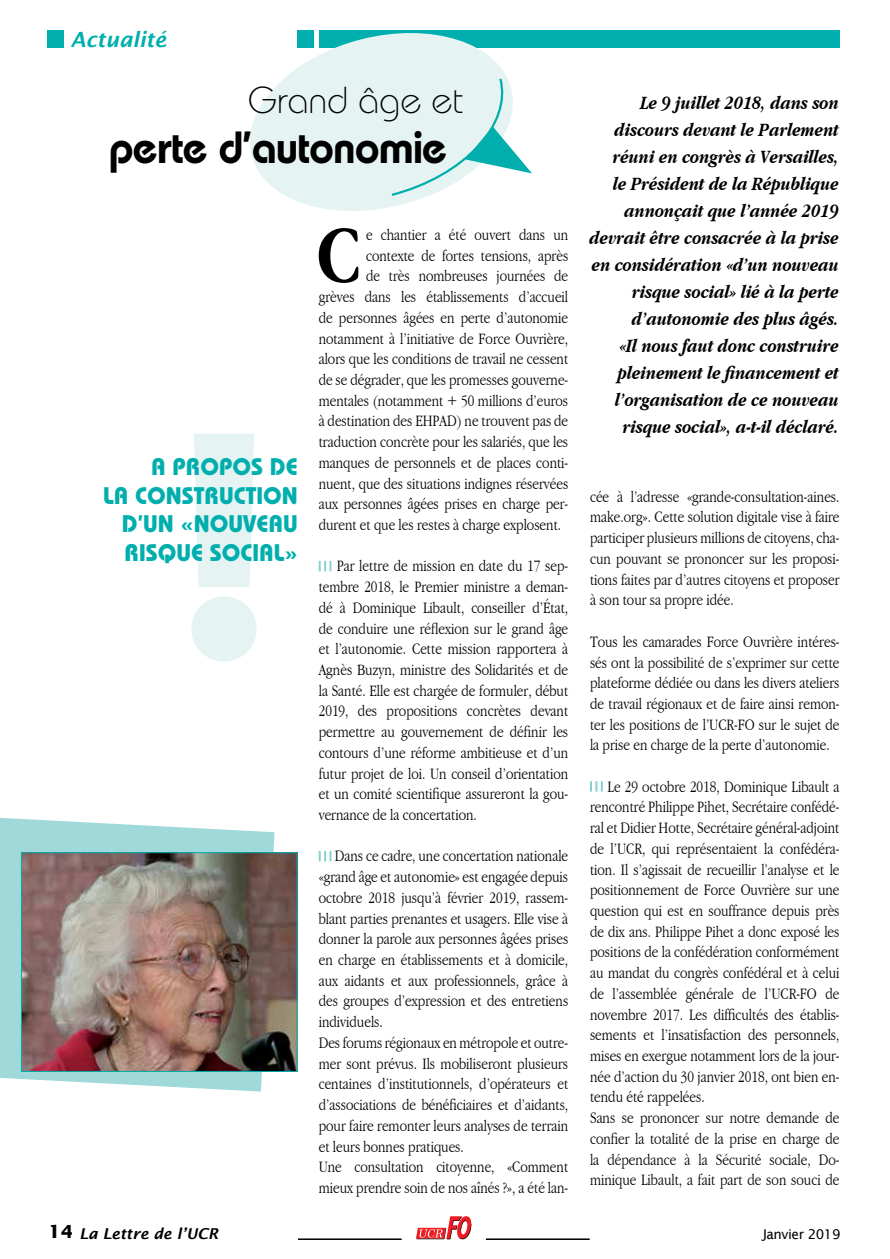
<style>
.page{position:relative;width:890px;height:1259px;background:#fff}
.page>*{position:absolute;margin:0;border:0;box-sizing:border-box;transform-origin:0 0}
.t1{font:700 320.25px "Bauhaus";color:#e5f4f3}
.t2{font:700 condensed 82.2px "Garamond";color:#000}
.t3{font:600 45px "Bauhaus";letter-spacing:-.02em;color:#000}
.t4{font:300 37.5px "Bauhaus";color:#000}
.t5{font:700 24px/28.8px "Bauhaus";color:#00afad;text-align:right}
.t6{font:italic 600 21px "Lucida Sans";color:#00afad}
.t7{font:italic 300 condensed 19.5px/27px "Garamond";color:#000;text-align:right}
.t8{font:300 condensed 16.5px/20.7px "Garamond";color:#000;text-align:justify}
.t9{font:italic 600 15px "Lucida Sans";color:#000}
.t10{font:13.5px "Lucida Sans";letter-spacing:-.03em;color:#000}
.s1{font-weight:700;font-style:normal;font-size:18px}
</style>
<div class="page">
<svg style="left:416px;top:1216px;width:55px;height:22px"></svg>
<hr style="left:486px;top:1238px;width:103px;height:1px;background:#000">
<hr style="left:298px;top:1238px;width:104px;height:1px;background:#000">
<div style="left:319px;top:31px;width:520px;height:17px;background:#00afad"></div>
<div style="left:48px;top:31px;width:16px;height:17px;background:#00afad"></div>
<svg style="left:319px;top:560px;width:12px;height:11px"></svg>
<svg style="left:319px;top:850px;width:12px;height:11px"></svg>
<svg style="left:590px;top:781px;width:13px;height:10px"></svg>
<svg style="left:250px;top:30px;width:273px;height:181px;fill:#e5f4f3"></svg>
<svg style="left:389px;top:76px;width:143px;height:121px"></svg>
<svg style="left:0;top:817px;width:274px;height:274px;fill:#a0d9d9"></svg>
<img style="left:23px;top:854px;width:272px;height:215px">
<div style="left:21px;top:852px;width:276px;height:219px;border:1px solid #00afad"></div>
<p class="t6" style="left:71px;top:27px;width:97px">Actualité</p>
<h3 class="t4" style="left:248px;top:78px;width:216px">Grand âge et</h3>
<h3 class="t3" style="left:109px;top:120px;width:340px">perte d’autonomie</h3>
<h1 class="t1" style="left:171px;top:348px;width:108px">!</h1>
<h3 class="t5" style="left:103px;top:451px;width:196px">A PROPOS DE<br>LA CONSTRUCTION<br>D’UN «NOUVEAU<br>RISQUE SOCIAL»</h3>
<h2 class="t2" style="left:316px;top:209px;width:46px">C</h2>
<p class="t8" style="left:366px;top:224px;width:204px">e chantier a été ouvert dans un</p>
<p class="t8" style="left:366px;top:245px;width:204px">contexte de fortes tensions, après</p>
<p class="t8" style="left:366px;top:266px;width:204px">de très nombreuses journées de</p>
<p class="t8" style="left:319px;top:286px;width:251px">grèves dans les établissements d’accueil</p>
<p class="t8" style="left:319px;top:307px;width:251px">de personnes âgées en perte d’autonomie</p>
<p class="t8" style="left:319px;top:328px;width:251px">notamment à l’initiative de Force Ouvrière,</p>
<p class="t8" style="left:319px;top:348px;width:251px">alors que les conditions de travail ne cessent</p>
<p class="t8" style="left:319px;top:369px;width:251px">de se dégrader, que les promesses gouverne-</p>
<p class="t8" style="left:319px;top:390px;width:251px">mentales (notamment + 50 millions d’euros</p>
<p class="t8" style="left:319px;top:410px;width:114px">à destination des Ehpad</p>
<p class="t8" style="left:319px;top:410px;width:251px;text-indent:138px">) ne trouvent pas de traduction concrète pour les salariés, que les manques de personnels et de places conti&shy;nuent, que des situations indignes réservées aux personnes âgées prises en charge per&shy;durent et que les restes à charge explosent.</p>
<p class="t8" style="left:319px;top:555px;width:251px;text-indent:18px">Par lettre de mission en date du 17 sep&shy;tembre 2018, le Premier ministre a deman&shy;dé à Dominique Libault, conseiller d’État, de conduire une réflexion sur le grand âge et l’autonomie. Cette mission rapportera à Agnès Buzyn, ministre des Solidarités et de la Santé. Elle est chargée de formuler, début 2019, des propositions concrètes devant permettre au gouvernement de définir les contours d’une réforme ambitieuse et d’un futur projet de loi. Un conseil d’orientation et un comité scientifique assureront la gou&shy;vernance de la concertation.</p>
<p class="t8" style="left:319px;top:845px;width:251px;text-align:left;text-indent:16px">Dans ce cadre, une concertation nationale «grand âge et autonomie» est engagée depuis octobre 2018 jusqu’à février 2019, rassem&shy;blant parties prenantes et usagers. Elle vise à donner la parole aux personnes âgées prises en charge en établissements et à domicile, aux aidants et aux professionnels, grâce à des groupes d’expression et des entretiens individuels.<br>Des forums régionaux en métropole et outre&shy;mer sont prévus. Ils mobiliseront plusieurs centaines d’institutionnels, d’opérateurs et d’associations de bénéficiaires et d’aidants, pour faire remonter leurs analyses de terrain et leurs bonnes pratiques.<br>Une consultation citoyenne, «Comment mieux prendre soin de nos aînés ?», a été lan-</p>
<p class="t7" style="left:589px;top:89px;width:251px">Le 9 juillet 2018, dans son discours devant le Parlement réuni en congrès à Versailles,<br>le Président de la République annonçait que l’année 2019 devrait être consacrée à la prise en considération «d’un nouveau risque social» lié à la perte d’autonomie des plus âgés.<br>«Il nous faut donc construire pleinement le financement et l’organisation de ce nouveau risque social», a-t-il déclaré.</p>
<p class="t8" style="left:590px;top:486px;width:251px">cée à l’adresse «grande-consultation-aines. make.org». Cette solution digitale vise à faire participer plusieurs millions de citoyens, cha&shy;cun pouvant se prononcer sur les proposi&shy;tions faites par d’autres citoyens et proposer à son tour sa propre idée.</p>
<p class="t8" style="left:590px;top:631px;width:251px">Tous les camarades Force Ouvrière intéres&shy;sés ont la possibilité de s’exprimer sur cette plateforme dédiée ou dans les divers ateliers de travail régionaux et de faire ainsi remon&shy;ter les positions de l’UCR-FO sur le sujet de la prise en charge de la perte d’autonomie.</p>
<p class="t8" style="left:590px;top:775px;width:251px;text-align:left;text-indent:18px">Le 29 octobre 2018, Dominique Libault a rencontré Philippe Pihet, Secrétaire confédé&shy;ral et Didier Hotte, Secrétaire général-adjoint de l’UCR, qui représentaient la confédéra&shy;tion. Il s’agissait de recueillir l’analyse et le positionnement de Force Ouvrière sur une question qui est en souffrance depuis près de dix ans. Philippe Pihet a donc exposé les positions de la confédération conformément au mandat du congrès confédéral et à celui de l’assemblée générale de l’UCR-FO de novembre 2017. Les difficultés des établis&shy;sements et l’insatisfaction des personnels, mises en exergue notamment lors de la jour&shy;née d’action du 30 janvier 2018, ont bien en&shy;tendu été rappelées.<br>Sans se prononcer sur notre demande de confier la totalité de la prise en charge de la dépendance à la Sécurité sociale, Do&shy;minique Libault, a fait part de son souci de</p>
<p class="t9" style="left:48px;top:1224px;width:171px"><span class="s1">14</span> La Lettre de l’UCR</p>
<p class="t10" style="left:762px;top:1226px;width:79px">Janvier 2019</p>
</div>
